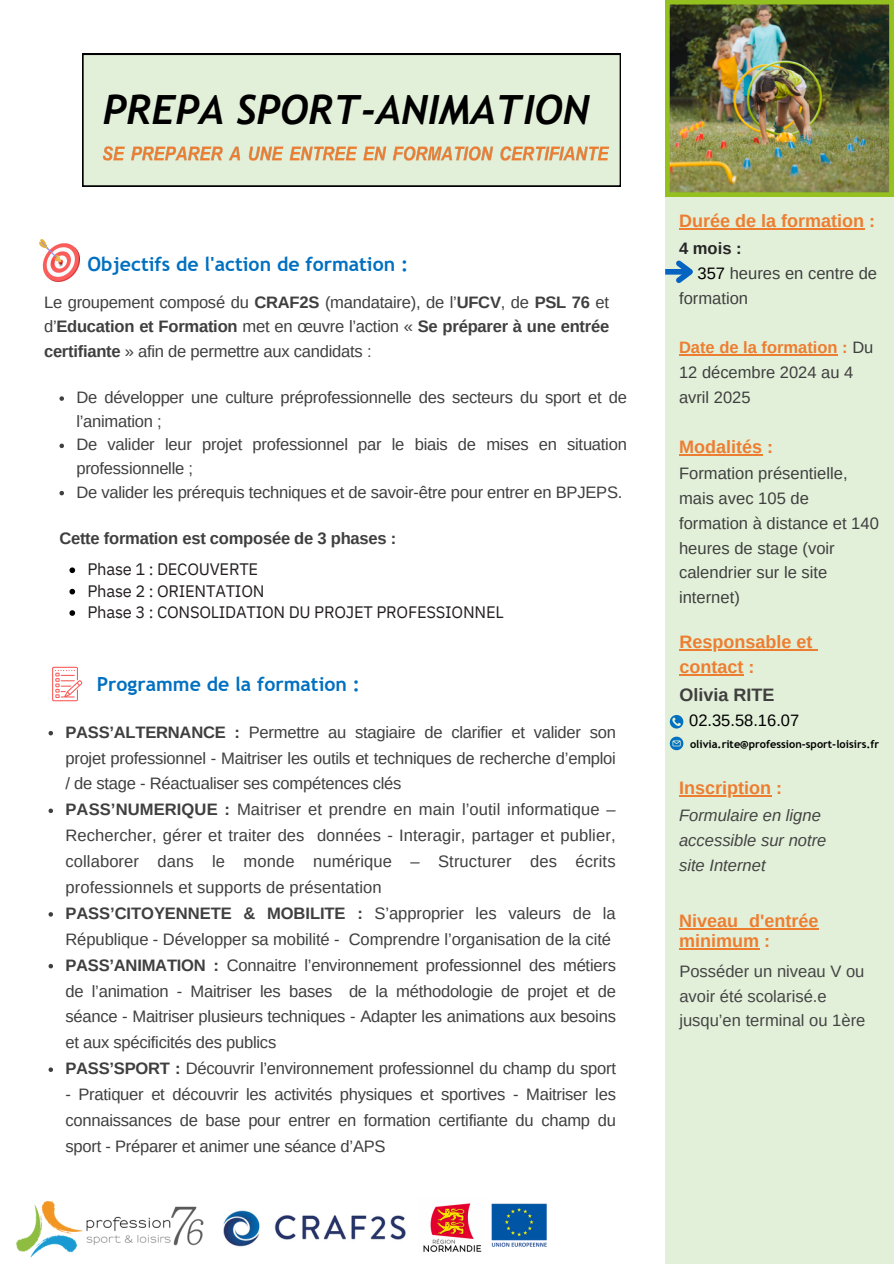
<style>
.page{position:relative;width:894px;height:1264px;background:#fff}
.page>*{position:absolute;margin:0;border:0;box-sizing:border-box;transform-origin:0 0}
.t1{font:italic 700 40.2px "Trebuchet";color:#000}
.t2{font:700 19.5px "Trebuchet MS";color:#0070c0}
.t3{font:700 18px/20.2px "Arimo";color:#ed7d31}
.t4{font:700 18px "Arimo";color:#3f3f3f}
.t5{font:16.5px/25.8px "Arimo";letter-spacing:-.015em;color:#3f3f3f}
.t6{font:16.5px "IBM Plex Sans";letter-spacing:-.015em;color:#231f20}
.t7{font:16.5px/24.8px "Arimo";color:#444}
.t8{font:italic 16.5px/24.8px "Arimo";color:#444}
.t9{font:700 16.5px "Arimo";letter-spacing:-.015em;color:#3f3f3f}
.t10{font:16.5px "Arimo";color:#000}
.t11{font:700 16.5px "Arimo";color:#262626}
.t12{font:700 10.95px "Trebuchet MS";color:#000}
.s1{font-weight:700}
.s2{color:#000}
.s3{font-weight:700;color:#ed7d31}
</style>
<div class="page">
<img style="left:39px;top:240px;width:41px;height:41px">
<svg style="left:52px;top:666px;width:30px;height:35px"></svg>
<div style="left:665px;top:197px;width:228px;height:1066px;background:#e2f0d9"></div>
<hr style="left:678px;top:354px;width:159px;height:1px;background:#ed7d31">
<hr style="left:678px;top:454px;width:84px;height:1px;background:#ed7d31">
<div style="left:665px;top:269px;width:25px;height:5px;background:#0563c1"></div>
<svg style="left:670px;top:260px;width:23px;height:23px"></svg>
<svg style="left:669px;top:715px;width:14px;height:13px"></svg>
<svg style="left:669px;top:736px;width:14px;height:14px"></svg>
<img style="left:16px;top:1201px;width:390px;height:57px">
<div style="left:82px;top:54px;width:538px;height:132px;background:#e2f0d9"></div>
<img style="left:94px;top:141px;width:523px;height:24px">
<img style="left:665px;top:0;width:228px;height:197px">
<img style="left:423px;top:1203px;width:124px;height:49px">
<hr style="left:678px;top:228px;width:186px;height:1px;background:#ed7d31">
<hr style="left:678px;top:928px;width:140px;height:1px;background:#ed7d31">
<hr style="left:678px;top:948px;width:81px;height:1px;background:#ed7d31">
<hr style="left:679px;top:649px;width:133px;height:1px;background:#ed7d31">
<hr style="left:679px;top:674px;width:64px;height:1px;background:#ed7d31">
<hr style="left:678px;top:795px;width:93px;height:1px;background:#ed7d31">
<svg style="left:59px;top:396px;width:5px;height:5px"></svg>
<svg style="left:59px;top:443px;width:5px;height:5px"></svg>
<svg style="left:59px;top:491px;width:5px;height:4px"></svg>
<svg style="left:69px;top:567px;width:6px;height:6px"></svg>
<svg style="left:69px;top:589px;width:6px;height:5px"></svg>
<svg style="left:69px;top:610px;width:6px;height:6px"></svg>
<svg style="left:49px;top:731px;width:4px;height:4px"></svg>
<svg style="left:49px;top:808px;width:4px;height:5px"></svg>
<svg style="left:49px;top:912px;width:4px;height:4px"></svg>
<svg style="left:49px;top:963px;width:4px;height:5px"></svg>
<svg style="left:49px;top:1067px;width:4px;height:4px"></svg>
<p class="t1" style="left:103px;top:86px;width:488px">PREPA SPORT-ANIMATION</p>
<p class="t2" style="left:88px;top:253px;width:322px">Objectifs de l'action de formation :</p>
<p class="t5" style="left:44px;top:289px;width:566px;line-height:24.8px;text-align:justify">Le groupement composé du <span class="s1">CRAF2S</span> (mandataire), de l’<span class="s1">UFCV</span>, de <span class="s1">PSL 76</span> et d’<span class="s1">Education et Formation</span> met en œuvre l’action « <span class="s1">Se préparer à une entrée certifiante</span> » afin de permettre aux candidats :</p>
<h2 class="t5" style="left:76px;top:385px;width:552px;line-height:23.7px">De développer une culture préprofessionnelle des secteurs du sport et de l’animation ;</h2>
<h4 class="t5" style="left:76px;top:433px;width:552px;line-height:23.7px">De valider leur projet professionnel par le biais de mises en situation professionnelle ;</h4>
<h4 class="t5" style="left:76px;top:479px;width:547px">De valider les prérequis techniques et de savoir-être pour entrer en BPJEPS.</h4>
<h4 class="t9" style="left:59px;top:529px;width:338px">Cette formation est composée de 3 phases :</h4>
<h2 class="t6" style="left:87px;top:558px;width:172px">Phase 1 : DECOUVERTE</h2>
<h2 class="t6" style="left:87px;top:580px;width:178px">Phase 2 : ORIENTATION</h2>
<h4 class="t6" style="left:87px;top:601px;width:417px">Phase 3 : CONSOLIDATION DU PROJET PROFESSIONNEL</h4>
<p class="t2" style="left:97px;top:672px;width:265px">Programme de la formation :</p>
<p class="t5" style="left:65px;top:719px;width:552px;text-align:justify"><span class="s1">PASS’ALTERNANCE :</span> Permettre au stagiaire de clarifier et valider son projet professionnel - Maitriser les outils et techniques de recherche d’emploi / de stage - Réactualiser ses compétences clés</p>
<p class="t5" style="left:65px;top:796px;width:551px;text-align:justify"><span class="s1">PASS’NUMERIQUE :</span> Maitriser et prendre en main l’outil informatique – Rechercher, gérer et traiter des données - Interagir, partager et publier, collaborer dans le monde numérique – Structurer des écrits professionnels et supports de présentation</p>
<p class="t5" style="left:65px;top:900px;width:551px"><span class="s1">PASS’CITOYENNETE &amp; MOBILITE :</span> S’approprier les valeurs de la<br>République - Développer sa mobilité - Comprendre l’organisation de la cité</p>
<h2 class="t5" style="left:65px;top:952px;width:552px;text-align:justify"><span class="s1">PASS’ANIMATION :</span> Connaitre l’environnement professionnel des métiers de l’animation - Maitriser les bases de la méthodologie de projet et de séance - Maitriser plusieurs techniques - Adapter les animations aux besoins et aux spécificités des publics</h2>
<h4 class="t5" style="left:65px;top:1055px;width:552px"><span class="s1">PASS’SPORT :</span> Découvrir l’environnement professionnel du champ du sport</h4>
<h4 class="t5" style="left:65px;top:1081px;width:552px;text-align:justify">- Pratiquer et découvrir les activités physiques et sportives - Maitriser les connaissances de base pour entrer en formation certifiante du champ du sport - Préparer et animer une séance d’APS</h4>
<p class="t3" style="left:678px;top:211px;width:198px">Durée de la formation :</p>
<p class="t11" style="left:678px;top:239px;width:64px">4 mois :</p>
<p class="t5" style="left:697px;top:260px;width:181px"><span class="s2">357</span> heures en centre de</p>
<p class="t5" style="left:678px;top:285px;width:71px">formation</p>
<p class="t5" style="left:678px;top:335px;width:196px;line-height:24.8px"><span class="s3">Date de la formation :</span> Du<br>12 décembre 2024 au 4 avril 2025</p>
<h2 class="t3" style="left:678px;top:437px;width:96px">Modalités :</h2>
<h2 class="t5" style="left:678px;top:461px;width:201px;line-height:24.8px">Formation présentielle, mais avec 105 de formation à distance et 140 heures de stage (voir calendrier sur le site internet)</h2>
<p class="t3" style="left:679px;top:629px;width:134px;line-height:24.8px">Responsable et contact :</p>
<p class="t4" style="left:679px;top:684px;width:96px">Olivia RITE</p>
<p class="t10" style="left:689px;top:711px;width:112px">02.35.58.16.07</p>
<p class="t12" style="left:689px;top:737px;width:191px">olivia.rite@profession-sport-loisirs.fr</p>
<p class="t3" style="left:678px;top:777px;width:104px">Inscription :</p>
<p class="t8" style="left:678px;top:803px;width:149px">Formulaire en ligne accessible sur notre site Internet</p>
<h2 class="t3" style="left:678px;top:910px;width:141px">Niveau d'entrée minimum :</h2>
<p class="t7" style="left:679px;top:958px;width:187px">Posséder un niveau V ou avoir été scolarisé.e jusqu’en terminal ou 1ère</p>
</div>
